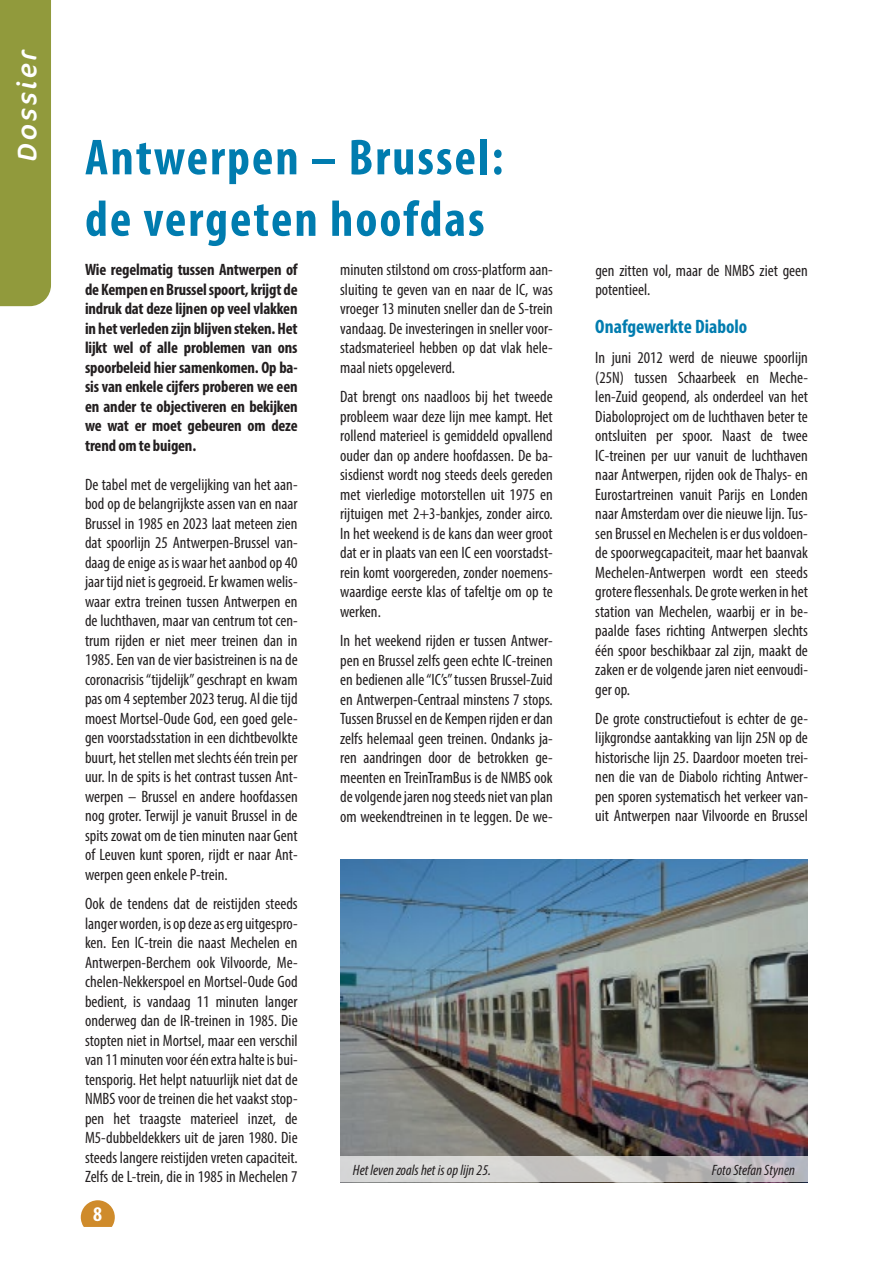
<style>
.page{position:relative;width:893px;height:1263px;background:#fff}
.page>*{position:absolute;margin:0;border:0;box-sizing:border-box;transform-origin:0 0}
.t1{font:700 condensed 51px/61.5px "Myriad Pro";letter-spacing:.04em;color:#007caf}
.t2{font:italic 27px "Cocon OT";letter-spacing:.095em;color:#fff}
.t3{font:700 condensed 21px "Myriad Pro";color:#fff}
.t4{font:700 condensed 19.5px "Myriad Pro";color:#007caf}
.t5{font:condensed 16.5px/19.5px "Myriad Pro";color:#231f20;text-align:justify}
.t6{font:700 condensed 16.5px/19.5px "Myriad Pro";letter-spacing:-.01em;color:#231f20;text-align:justify}
.t7{font:italic condensed 15px "Myriad Pro";color:#231f20}
</style>
<div class="page">
<svg style="left:81px;top:1200px;width:34px;height:27px"></svg>
<div style="left:0;top:0;width:51px;height:306px;background:#919a3c"></div>
<img style="left:340px;top:860px;width:468px;height:297px">
<svg style="left:340px;top:1157px;width:468px;height:25px;background:#cbcaca"></svg>
<h2 class="t2" style="left:11px;top:162px;width:114px;rotate:-90deg">Dossier</h2>
<h1 class="t1" style="left:85px;top:126px;width:420px">Antwerpen – Brussel: de vergeten hoofdas</h1>
<p class="t6" style="left:85px;top:260px;width:214px">Wie regelmatig tussen Antwerpen of de Kempen en Brussel spoort, krijgt de indruk dat deze lijnen op veel vlakken in het verleden zijn blijven steken. Het lijkt wel of alle problemen van ons spoorbeleid hier samenkomen. Op ba&shy;sis van enkele cijfers proberen we een en ander te objectiveren en bekijken we wat er moet gebeuren om deze trend om te buigen.</p>
<p class="t5" style="left:85px;top:474px;width:214px">De tabel met de vergelijking van het aan&shy;bod op de belangrijkste assen van en naar Brussel in 1985 en 2023 laat meteen zien dat spoorlijn 25 Antwerpen-Brussel van&shy;daag de enige as is waar het aanbod op 40 jaar tijd niet is gegroeid. Er kwamen welis&shy;waar extra treinen tussen Antwerpen en de luchthaven, maar van centrum tot cen&shy;trum rijden er niet meer treinen dan in 1985. Een van de vier basistreinen is na de coronacrisis “tijdelijk” geschrapt en kwam pas om 4 september 2023 terug. Al die tijd moest Mortsel-Oude God, een goed gele&shy;gen voorstadsstation in een dichtbevolkte buurt, het stellen met slechts één trein per uur. In de spits is het contrast tussen Ant&shy;werpen – Brussel en andere hoofdassen nog groter. Terwijl je vanuit Brussel in de spits zowat om de tien minuten naar Gent of Leuven kunt sporen, rijdt er naar Ant&shy;werpen geen enkele P-trein.</p>
<p class="t5" style="left:85px;top:894px;width:214px">Ook de tendens dat de reistijden steeds langer worden, is op deze as erg uitgespro&shy;ken. Een IC-trein die naast Mechelen en Antwerpen-Berchem ook Vilvoorde, Me&shy;chelen-Nekkerspoel en Mortsel-Oude God bedient, is vandaag 11 minuten langer onderweg dan de IR-treinen in 1985. Die stopten niet in Mortsel, maar een verschil van 11 minuten voor één extra halte is bui&shy;tensporig. Het helpt natuurlijk niet dat de NMBS voor de treinen die het vaakst stop&shy;pen het traagste materieel inzet, de M5-dubbeldekkers uit de jaren 1980. Die steeds langere reistijden vreten capaciteit.<br>Zelfs de L-trein, die in 1985 in Mechelen 7</p>
<p class="t5" style="left:340px;top:260px;width:214px">minuten stilstond om cross-platform aan&shy;sluiting te geven van en naar de IC, was vroeger 13 minuten sneller dan de S-trein vandaag. De investeringen in sneller voor&shy;stadsmaterieel hebben op dat vlak hele&shy;maal niets opgeleverd.</p>
<p class="t5" style="left:340px;top:387px;width:214px">Dat brengt ons naadloos bij het tweede probleem waar deze lijn mee kampt. Het rollend materieel is gemiddeld opvallend ouder dan op andere hoofdassen. De ba&shy;sisdienst wordt nog steeds deels gereden met vierledige motorstellen uit 1975 en rijtuigen met 2+3-bankjes, zonder airco.<br>In het weekend is de kans dan weer groot dat er in plaats van een IC een voorstadst&shy;rein komt voorgereden, zonder noemens&shy;waardige eerste klas of tafeltje om op te werken.</p>
<p class="t5" style="left:340px;top:631px;width:214px">In het weekend rijden er tussen Antwer&shy;pen en Brussel zelfs geen echte IC-treinen en bedienen alle “IC’s” tussen Brussel-Zuid en Antwerpen-Centraal minstens 7 stops.<br>Tussen Brussel en de Kempen rijden er dan zelfs helemaal geen treinen. Ondanks ja&shy;ren aandringen door de betrokken ge&shy;meenten en TreinTramBus is de NMBS ook de volgende jaren nog steeds niet van plan om weekendtreinen in te leggen. De we-</p>
<p class="t5" style="left:595px;top:260px;width:214px">gen zitten vol, maar de NMBS ziet geen potentieel.</p>
<p class="t4" style="left:595px;top:314px;width:153px">Onafgewerkte Diabolo</p>
<p class="t5" style="left:595px;top:348px;width:214px">In juni 2012 werd de nieuwe spoorlijn (25N) tussen Schaarbeek en Meche&shy;len-Zuid geopend, als onderdeel van het Diaboloproject om de luchthaven beter te ontsluiten per spoor. Naast de twee IC-treinen per uur vanuit de luchthaven naar Antwerpen, rijden ook de Thalys- en Eurostartreinen vanuit Parijs en Londen naar Amsterdam over die nieuwe lijn. Tus&shy;sen Brussel en Mechelen is er dus voldoen&shy;de spoorwegcapaciteit, maar het baanvak Mechelen-Antwerpen wordt een steeds grotere flessenhals. De grote werken in het station van Mechelen, waarbij er in be&shy;paalde fases richting Antwerpen slechts één spoor beschikbaar zal zijn, maakt de zaken er de volgende jaren niet eenvoudi&shy;ger op.</p>
<p class="t5" style="left:595px;top:708px;width:214px">De grote constructiefout is echter de ge&shy;lijkgrondse aantakking van lijn 25N op de historische lijn 25. Daardoor moeten trei&shy;nen die van de Diabolo richting Antwer&shy;pen sporen systematisch het verkeer van&shy;uit Antwerpen naar Vilvoorde en Brussel</p>
<p class="t7" style="left:353px;top:1161px;width:140px">Het leven zoals het is op lijn 25.</p>
<p class="t7" style="left:712px;top:1161px;width:85px">Foto Stefan Stynen</p>
<p class="t3" style="left:93px;top:1201px;width:10px">8</p>
</div>
